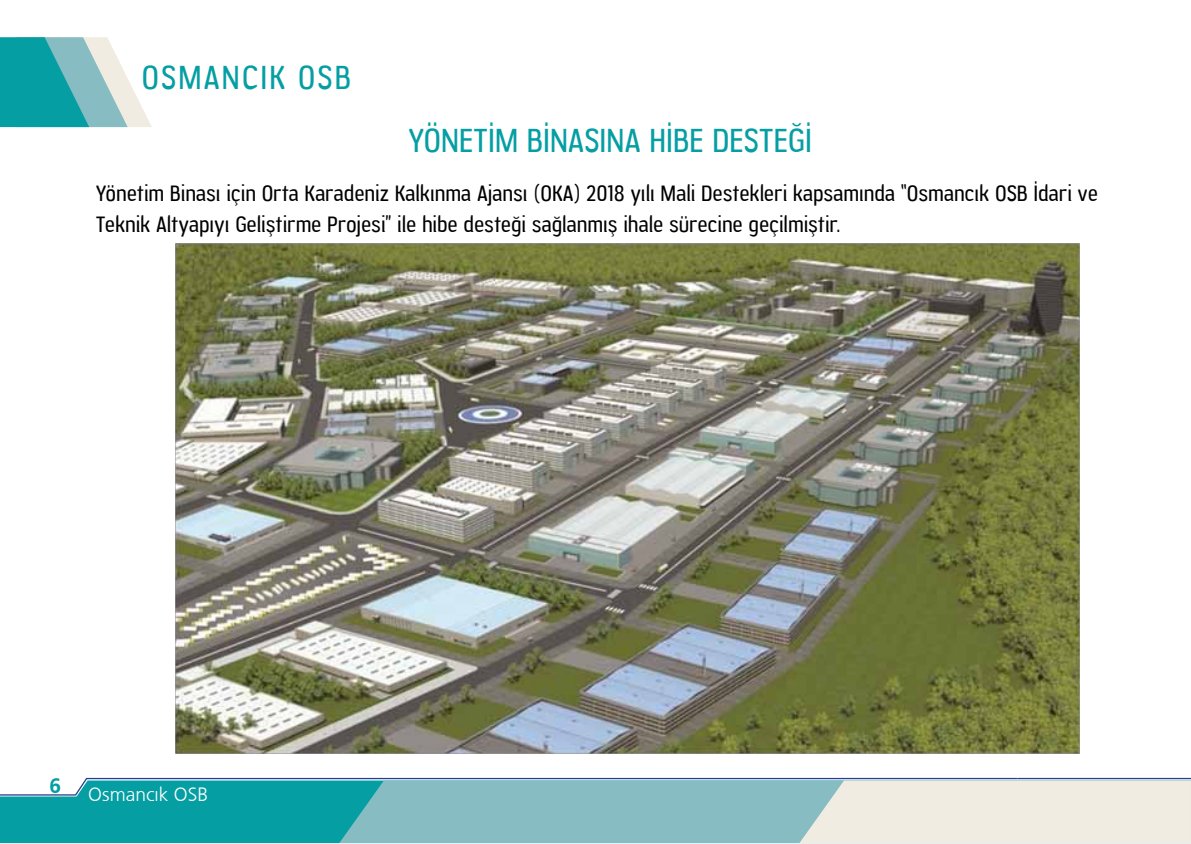
<style>
.page{position:relative;width:1191px;height:844px;background:#fff}
.page>*{position:absolute;margin:0;border:0;box-sizing:border-box;transform-origin:0 0}
.t1{font:31.5px "Jesaya Free";letter-spacing:.025em;color:#049ea3}
.t2{font:31.5px "Jesaya Free";letter-spacing:.09em;color:#049ea3}
.t3{font:21px/31.5px "Jesaya Free";letter-spacing:.025em;color:#000}
.t4{font:700 21px "Frutiger CE";color:#049ea3}
.t5{font:300 19.25px "Frutiger CE";color:#fff}
</style>
<div class="page">
<svg style="left:0;top:37px;width:152px;height:90px;background:#70c0c2"></svg>
<svg style="left:0;top:777px;width:1191px;height:65px;background:#85c2c4"></svg>
<img style="left:175px;top:243px;width:905px;height:510px">
<h1 class="t2" style="left:142px;top:58px;width:210px">OSMANCIK OSB</h1>
<h1 class="t1" style="left:409px;top:122px;width:404px">YÖNETİM BİNASINA HİBE DESTEĞİ</h1>
<p class="t3" style="left:96px;top:177px;width:1003px">Yönetim Binası için Orta Karadeniz Kalkınma Ajansı (OKA) 2018 yılı Mali Destekleri kapsamında “Osmancık OSB İdari ve<br>Teknik Altyapıyı Geliştirme Projesi” ile hibe desteği sağlanmış ihale sürecine geçilmiştir.</p>
<p class="t4" style="left:49px;top:772px;width:13px">6</p>
<p class="t5" style="left:88px;top:783px;width:121px">Osmancık OSB</p>
</div>
